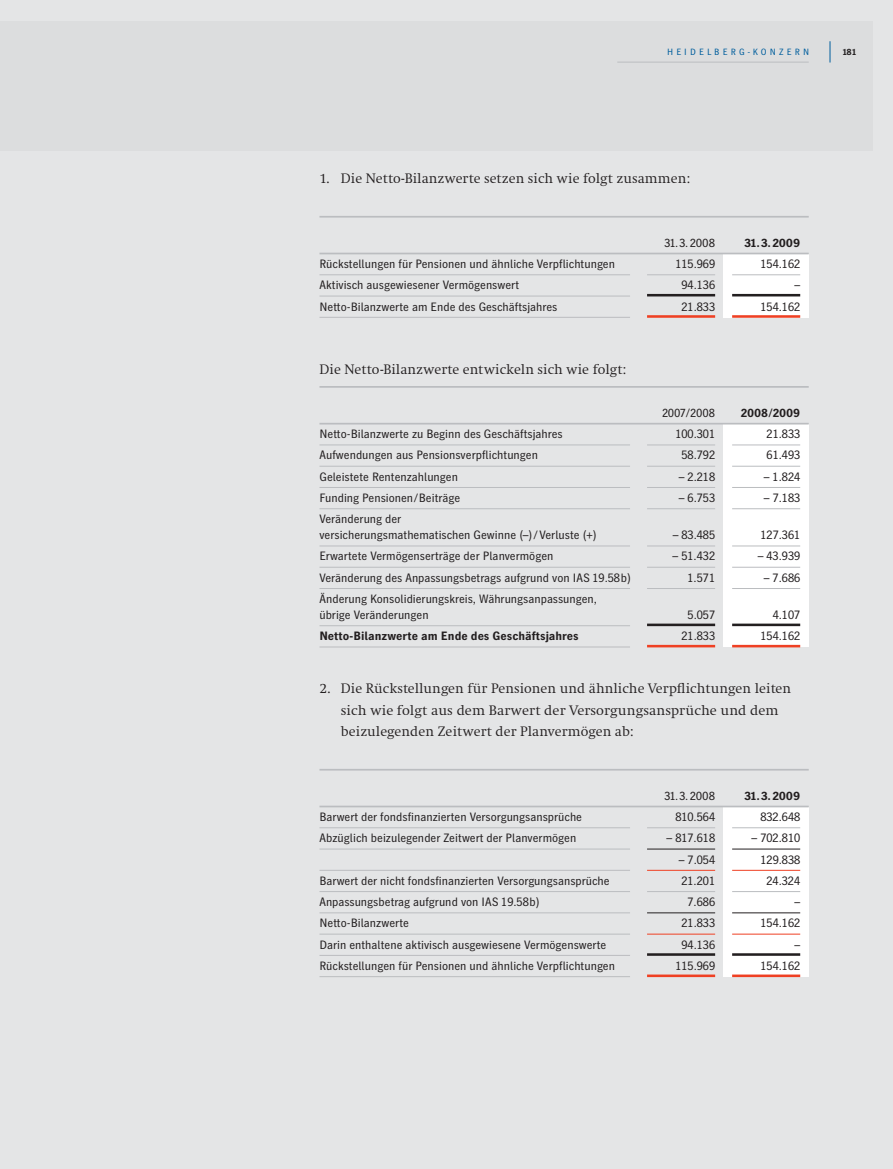
<style>
.page{position:relative;width:893px;height:1169px;background:#fff}
.page>*{position:absolute;margin:0;border:0;box-sizing:border-box;transform-origin:0 0}
.t1{font:14.25px/21.3px "HD Antiqua NM";color:#231f20}
.t2{font:12px/15.9px "HD Gothic Tab NM";color:#231f20}
.t3{font:700 12px "HD Gothic Tab NM";color:#231f20}
.t4{font:12px "HD Gothic Prop NM";letter-spacing:-.005em;color:#231f20}
.t5{font:700 12px "HD Gothic Prop NM";letter-spacing:-.005em;color:#231f20}
.t6{font:9px "HD Gothic Prop NM";letter-spacing:.35em;color:#005e9d}
.t7{font:700 9px "HD Gothic Prop NM";color:#231f20}
</style>
<div class="page">
<div style="left:0;top:0;width:892px;height:1168px;background:#e4e5e6"></div>
<div style="left:0;top:21px;width:872px;height:130px;background:#dcddde"></div>
<hr style="left:617px;top:62px;width:191px;height:1px;background:#bbbdc0">
<svg style="left:829px;top:41px;width:1px;height:22px"></svg>
<div style="left:723px;top:254px;width:85px;height:64px;background:#fff"></div>
<hr style="left:319px;top:274px;width:311px;height:1px;background:#bbbdc0">
<hr style="left:319px;top:296px;width:311px;height:1px;background:#bbbdc0">
<hr style="left:319px;top:317px;width:311px;height:1px;background:#bbbdc0">
<hr style="left:732px;top:274px;width:68px;height:1px;background:#bbbdc0">
<hr style="left:647px;top:274px;width:68px;height:1px;background:#bbbdc0">
<hr style="left:732px;top:294px;width:68px;height:2px;background:#231f20">
<hr style="left:732px;top:315px;width:68px;height:3px;background:#ef4023">
<hr style="left:647px;top:294px;width:68px;height:2px;background:#231f20">
<hr style="left:647px;top:315px;width:68px;height:3px;background:#ef4023">
<hr style="left:319px;top:216px;width:489px;height:1px;background:#bbbdc0">
<hr style="left:319px;top:253px;width:489px;height:1px;background:#bbbdc0">
<div style="left:723px;top:424px;width:85px;height:223px;background:#fff"></div>
<hr style="left:319px;top:444px;width:311px;height:1px;background:#bbbdc0">
<hr style="left:319px;top:625px;width:311px;height:1px;background:#bbbdc0">
<hr style="left:319px;top:646px;width:311px;height:1px;background:#bbbdc0">
<hr style="left:732px;top:444px;width:68px;height:1px;background:#bbbdc0">
<hr style="left:647px;top:444px;width:68px;height:1px;background:#bbbdc0">
<hr style="left:319px;top:466px;width:311px;height:1px;background:#bbbdc0">
<hr style="left:732px;top:466px;width:68px;height:1px;background:#bbbdc0">
<hr style="left:647px;top:466px;width:68px;height:1px;background:#bbbdc0">
<hr style="left:319px;top:487px;width:311px;height:1px;background:#bbbdc0">
<hr style="left:732px;top:487px;width:68px;height:1px;background:#bbbdc0">
<hr style="left:647px;top:487px;width:68px;height:1px;background:#bbbdc0">
<hr style="left:319px;top:508px;width:311px;height:1px;background:#bbbdc0">
<hr style="left:732px;top:508px;width:68px;height:1px;background:#bbbdc0">
<hr style="left:647px;top:508px;width:68px;height:1px;background:#bbbdc0">
<hr style="left:319px;top:545px;width:311px;height:1px;background:#bbbdc0">
<hr style="left:732px;top:545px;width:68px;height:1px;background:#bbbdc0">
<hr style="left:647px;top:545px;width:68px;height:1px;background:#bbbdc0">
<hr style="left:319px;top:567px;width:311px;height:1px;background:#bbbdc0">
<hr style="left:732px;top:567px;width:68px;height:1px;background:#bbbdc0">
<hr style="left:647px;top:567px;width:68px;height:1px;background:#bbbdc0">
<hr style="left:319px;top:588px;width:311px;height:1px;background:#bbbdc0">
<hr style="left:732px;top:588px;width:68px;height:1px;background:#bbbdc0">
<hr style="left:647px;top:588px;width:68px;height:1px;background:#bbbdc0">
<hr style="left:732px;top:623px;width:68px;height:3px;background:#231f20">
<hr style="left:732px;top:645px;width:68px;height:2px;background:#ef4023">
<hr style="left:647px;top:623px;width:68px;height:3px;background:#231f20">
<hr style="left:647px;top:645px;width:68px;height:2px;background:#ef4023">
<hr style="left:319px;top:386px;width:489px;height:2px;background:#bbbdc0">
<hr style="left:319px;top:423px;width:489px;height:1px;background:#bbbdc0">
<div style="left:723px;top:807px;width:85px;height:170px;background:#fff"></div>
<hr style="left:319px;top:827px;width:311px;height:1px;background:#bbbdc0">
<hr style="left:732px;top:827px;width:68px;height:1px;background:#bbbdc0">
<hr style="left:647px;top:827px;width:68px;height:1px;background:#bbbdc0">
<hr style="left:319px;top:848px;width:311px;height:1px;background:#bbbdc0">
<hr style="left:732px;top:848px;width:68px;height:1px;background:#231f20">
<hr style="left:647px;top:848px;width:68px;height:1px;background:#231f20">
<hr style="left:319px;top:955px;width:311px;height:1px;background:#bbbdc0">
<hr style="left:319px;top:976px;width:311px;height:1px;background:#bbbdc0">
<hr style="left:732px;top:953px;width:68px;height:2px;background:#231f20">
<hr style="left:732px;top:974px;width:68px;height:3px;background:#ef4023">
<hr style="left:647px;top:953px;width:68px;height:2px;background:#231f20">
<hr style="left:647px;top:974px;width:68px;height:3px;background:#ef4023">
<hr style="left:319px;top:769px;width:489px;height:1px;background:#bbbdc0">
<hr style="left:319px;top:805px;width:489px;height:2px;background:#bbbdc0">
<hr style="left:647px;top:870px;width:68px;height:1px;background:#ef4023">
<hr style="left:732px;top:870px;width:68px;height:1px;background:#ef4023">
<hr style="left:319px;top:870px;width:311px;height:1px;background:#bbbdc0">
<hr style="left:647px;top:891px;width:68px;height:1px;background:#bbbdc0">
<hr style="left:732px;top:891px;width:68px;height:1px;background:#bbbdc0">
<hr style="left:319px;top:891px;width:311px;height:1px;background:#bbbdc0">
<hr style="left:647px;top:912px;width:68px;height:1px;background:#231f20">
<hr style="left:732px;top:912px;width:68px;height:1px;background:#231f20">
<hr style="left:319px;top:912px;width:311px;height:1px;background:#bbbdc0">
<hr style="left:647px;top:933px;width:68px;height:1px;background:#ef4023">
<hr style="left:732px;top:933px;width:68px;height:1px;background:#ef4023">
<hr style="left:319px;top:933px;width:311px;height:1px;background:#bbbdc0">
<p class="t6" style="left:667px;top:49px;width:144px">HEIDELBERG-KONZERN</p>
<p class="t7" style="left:842px;top:49px;width:15px">181</p>
<p class="t1" style="left:319px;top:169px;width:372px">1. Die Netto-Bilanzwerte setzen sich wie folgt zusammen:</p>
<p class="t4" style="left:664px;top:238px;width:52px">31.3. 2008</p>
<p class="t5" style="left:744px;top:238px;width:57px">31.3. 2009</p>
<p class="t2" style="left:319px;top:257px;width:297px">Rückstellungen für Pensionen und ähnliche Verpflichtungen</p>
<p class="t2" style="left:675px;top:257px;width:41px">115.969</p>
<p class="t2" style="left:760px;top:257px;width:41px">154.162</p>
<p class="t2" style="left:319px;top:278px;width:201px">Aktivisch ausgewiesener Vermögenswert</p>
<p class="t2" style="left:681px;top:278px;width:35px">94.136</p>
<p class="t2" style="left:794px;top:278px;width:7px">–</p>
<p class="t2" style="left:319px;top:300px;width:239px">Netto-Bilanzwerte am Ende des Geschäftsjahres</p>
<p class="t2" style="left:681px;top:300px;width:35px">21.833</p>
<p class="t2" style="left:760px;top:300px;width:41px">154.162</p>
<p class="t1" style="left:319px;top:360px;width:308px">Die Netto-Bilanzwerte entwickeln sich wie folgt:</p>
<p class="t4" style="left:662px;top:408px;width:54px">2007/2008</p>
<p class="t5" style="left:741px;top:408px;width:61px">2008/2009</p>
<p class="t2" style="left:319px;top:427px;width:244px">Netto-Bilanzwerte zu Beginn des Geschäftsjahres</p>
<p class="t2" style="left:675px;top:427px;width:41px">100.301</p>
<p class="t2" style="left:766px;top:427px;width:35px">21.833</p>
<p class="t2" style="left:319px;top:448px;width:220px">Aufwendungen aus Pensionsverpflichtungen</p>
<p class="t2" style="left:681px;top:448px;width:35px">58.792</p>
<p class="t2" style="left:766px;top:448px;width:35px">61.493</p>
<p class="t2" style="left:319px;top:470px;width:140px">Geleistete Rentenzahlungen</p>
<p class="t2" style="left:678px;top:470px;width:38px">– 2.218</p>
<p class="t2" style="left:763px;top:470px;width:38px">– 1.824</p>
<p class="t2" style="left:319px;top:491px;width:142px">Funding Pensionen/Beiträge</p>
<p class="t2" style="left:678px;top:491px;width:38px">– 6.753</p>
<p class="t2" style="left:763px;top:491px;width:38px">– 7.183</p>
<p class="t2" style="left:319px;top:512px;width:279px">Veränderung der<br>versicherungsmathematischen Gewinne (–)/Verluste (+)</p>
<p class="t2" style="left:672px;top:528px;width:44px">– 83.485</p>
<p class="t2" style="left:760px;top:528px;width:41px">127.361</p>
<p class="t2" style="left:319px;top:549px;width:235px">Erwartete Vermögenserträge der Planvermögen</p>
<p class="t2" style="left:672px;top:549px;width:44px">– 51.432</p>
<p class="t2" style="left:757px;top:549px;width:44px">– 43.939</p>
<p class="t2" style="left:319px;top:571px;width:313px">Veränderung des Anpassungsbetrags aufgrund von IAS 19.58b)</p>
<p class="t2" style="left:687px;top:571px;width:29px">1.571</p>
<p class="t2" style="left:763px;top:571px;width:38px">– 7.686</p>
<p class="t2" style="left:319px;top:592px;width:279px">Änderung Konsolidierungskreis, Währungsanpassungen, übrige Veränderungen</p>
<p class="t2" style="left:687px;top:608px;width:29px">5.057</p>
<p class="t2" style="left:772px;top:608px;width:29px">4.107</p>
<p class="t3" style="left:319px;top:631px;width:261px">Netto-Bilanzwerte am Ende des Geschäftsjahres</p>
<p class="t2" style="left:681px;top:629px;width:35px">21.833</p>
<p class="t2" style="left:760px;top:629px;width:41px">154.162</p>
<p class="t1" style="left:341px;top:679px;width:452px;text-indent:-21px">2. Die Rückstellungen für Pensionen und ähnliche Verpflichtungen leiten sich wie folgt aus dem Barwert der Versorgungsansprüche und dem beizulegenden Zeitwert der Planvermögen ab:</p>
<p class="t4" style="left:664px;top:791px;width:52px">31.3. 2008</p>
<p class="t5" style="left:744px;top:791px;width:57px">31.3. 2009</p>
<p class="t2" style="left:319px;top:810px;width:264px">Barwert der fondsfinanzierten Versorgungsansprüche</p>
<p class="t2" style="left:675px;top:810px;width:41px">810.564</p>
<p class="t2" style="left:760px;top:810px;width:41px">832.648</p>
<p class="t2" style="left:319px;top:831px;width:258px">Abzüglich beizulegender Zeitwert der Planvermögen</p>
<p class="t2" style="left:666px;top:831px;width:50px">– 817.618</p>
<p class="t2" style="left:751px;top:831px;width:50px">– 702.810</p>
<p class="t2" style="left:678px;top:852px;width:38px">– 7.054</p>
<p class="t2" style="left:760px;top:852px;width:41px">129.838</p>
<p class="t2" style="left:319px;top:874px;width:292px">Barwert der nicht fondsfinanzierten Versorgungsansprüche</p>
<p class="t2" style="left:681px;top:874px;width:35px">21.201</p>
<p class="t2" style="left:766px;top:874px;width:35px">24.324</p>
<p class="t2" style="left:319px;top:895px;width:222px">Anpassungsbetrag aufgrund von IAS 19.58b)</p>
<p class="t2" style="left:687px;top:895px;width:29px">7.686</p>
<p class="t2" style="left:794px;top:895px;width:7px">–</p>
<p class="t2" style="left:319px;top:916px;width:91px">Netto-Bilanzwerte</p>
<p class="t2" style="left:681px;top:916px;width:35px">21.833</p>
<p class="t2" style="left:760px;top:916px;width:41px">154.162</p>
<p class="t2" style="left:319px;top:937px;width:288px">Darin enthaltene aktivisch ausgewiesene Vermögenswerte</p>
<p class="t2" style="left:681px;top:937px;width:35px">94.136</p>
<p class="t2" style="left:794px;top:937px;width:7px">–</p>
<p class="t2" style="left:319px;top:959px;width:297px">Rückstellungen für Pensionen und ähnliche Verpflichtungen</p>
<p class="t2" style="left:675px;top:959px;width:41px">115.969</p>
<p class="t2" style="left:760px;top:959px;width:41px">154.162</p>
</div>
